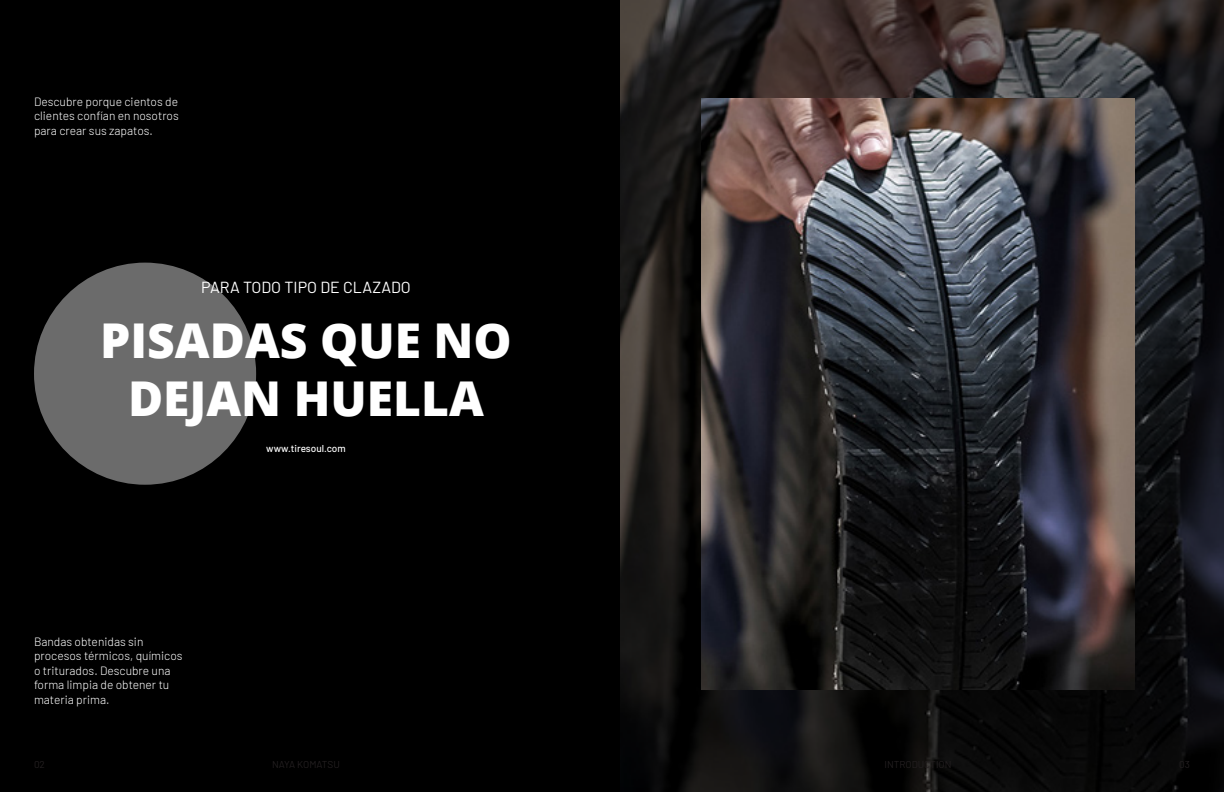
<style>
.page{position:relative;width:1224px;height:792px;background:#fff}
.page>*{position:absolute;margin:0;border:0;box-sizing:border-box;transform-origin:0 0}
.H1_-_Centre{font:800 48px/57.6px "Open Sans";color:#fff;text-align:center}
.H4_-_Centre{font:16px "Barlow";color:#fff}
.Body_Text_-_Left{font:300 12px/14.4px "Barlow";color:#fff}
.Caption_-_Right{font:500 10px "Barlow";color:#fff}
.Colontitle_-_Centre{font:10px "Barlow";color:#231f20}
.Page_Number_-_Left{font:10px "Barlow";color:#231f20}
.Page_Number_-_Right{font:10px "Barlow";color:#231f20}
</style>
<div class="page">
<svg style="left:619px;top:0;width:605px;height:792px;background:#1c1a1a"></svg>
<img style="left:702px;top:99px;width:432px;height:590px">
<div style="left:0;top:0;width:619px;height:792px;background:#000"></div>
<div style="left:34px;top:263px;width:222px;height:222px;background:#6b6b6b;border-radius:50%"></div>
<p class="Body_Text_-_Left" style="left:34px;top:94px;width:146px">Descubre porque cientos de</p>
<p class="Body_Text_-_Left" style="left:34px;top:108px;width:146px">clientes confían en nosotros</p>
<p class="Body_Text_-_Left" style="left:34px;top:122px;width:120px">para crear sus zapatos.</p>
<p class="H4_-_Centre" style="left:201px;top:276px;width:211px">PARA TODO TIPO DE CLAZADO</p>
<p class="H1_-_Centre" style="left:100px;top:309px;width:413px">PISADAS QUE NO<br>DEJAN HUELLA</p>
<p class="Body_Text_-_Left" style="left:34px;top:634px;width:150px">Bandas obtenidas sin procesos térmicos, químicos o triturados. Descubre una forma limpia de obtener tu materia prima.</p>
<p class="Caption_-_Right" style="left:266px;top:441px;width:81px">www.tiresoul.com</p>
<p class="Page_Number_-_Left" style="left:34px;top:758px;width:13px">02</p>
<p class="Colontitle_-_Centre" style="left:272px;top:758px;width:69px">NAYA KOMATSU</p>
<p class="Page_Number_-_Right" style="left:1179px;top:758px;width:12px">03</p>
</div>
